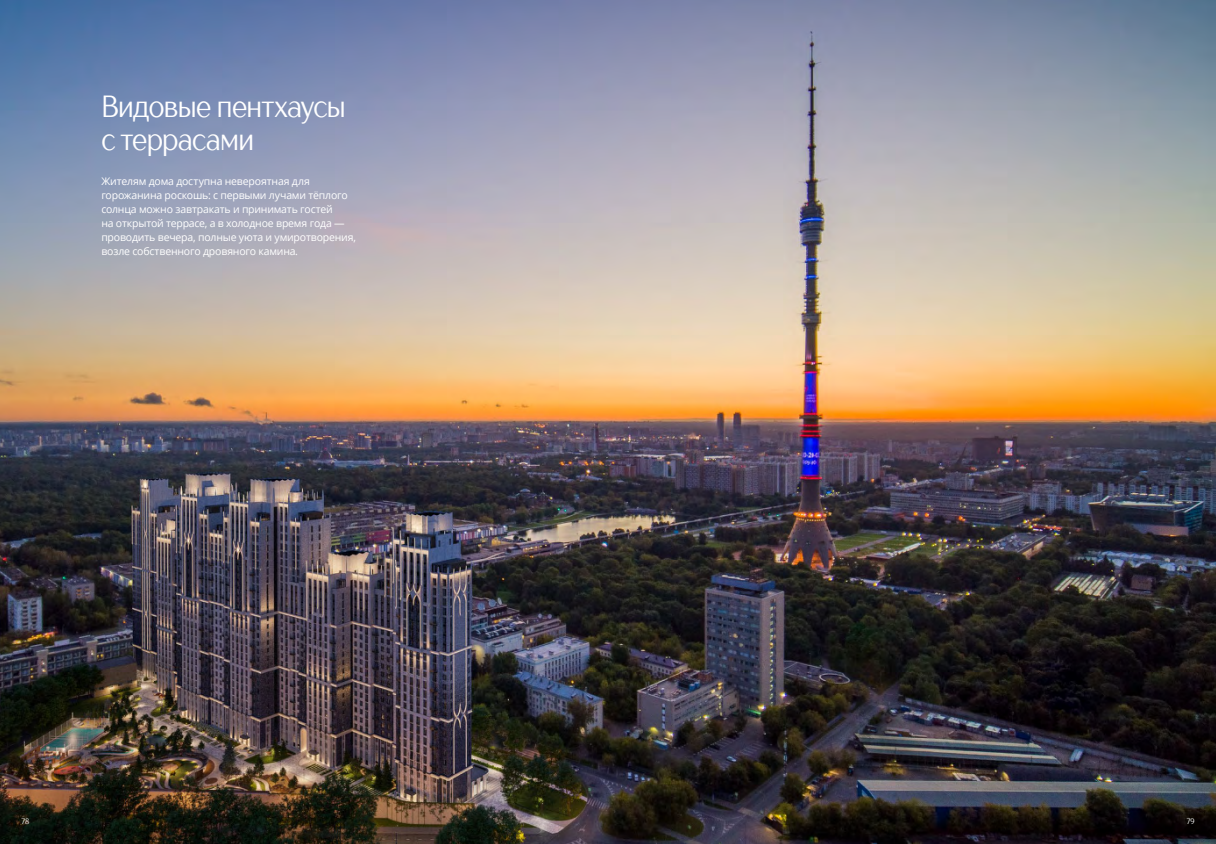
<style>
.page{position:relative;width:1216px;height:844px;background:#fff}
.page>*{position:absolute;margin:0;border:0;box-sizing:border-box;transform-origin:0 0}
.t1{font:30.62px/32.6px "TT Drugs Condensed";letter-spacing:-.02em;color:#fff}
.t2{font:10.5px/14px "Open Sans";letter-spacing:-.02em;color:#fff}
.t3{font:7.88px "TT Drugs Condensed";color:#fff}
</style>
<div class="page">
<img style="left:0;top:0;width:1215px;height:843px">
<h1 class="t1" style="left:101px;top:90px;width:246px">Видовые пентхаусы с террасами</h1>
<p class="t2" style="left:101px;top:174px;width:256px">Жителям дома доступна невероятная для горожанина роскошь: с первыми лучами тёплого солнца можно завтракать и принимать гостей<br>на открытой террасе, а в холодное время года — проводить вечера, полные уюта и умиротворения, возле собственного дровяного камина.</p>
<p class="t3" style="left:21px;top:815px;width:9px">78</p>
<p class="t3" style="left:1186px;top:815px;width:9px">79</p>
</div>
